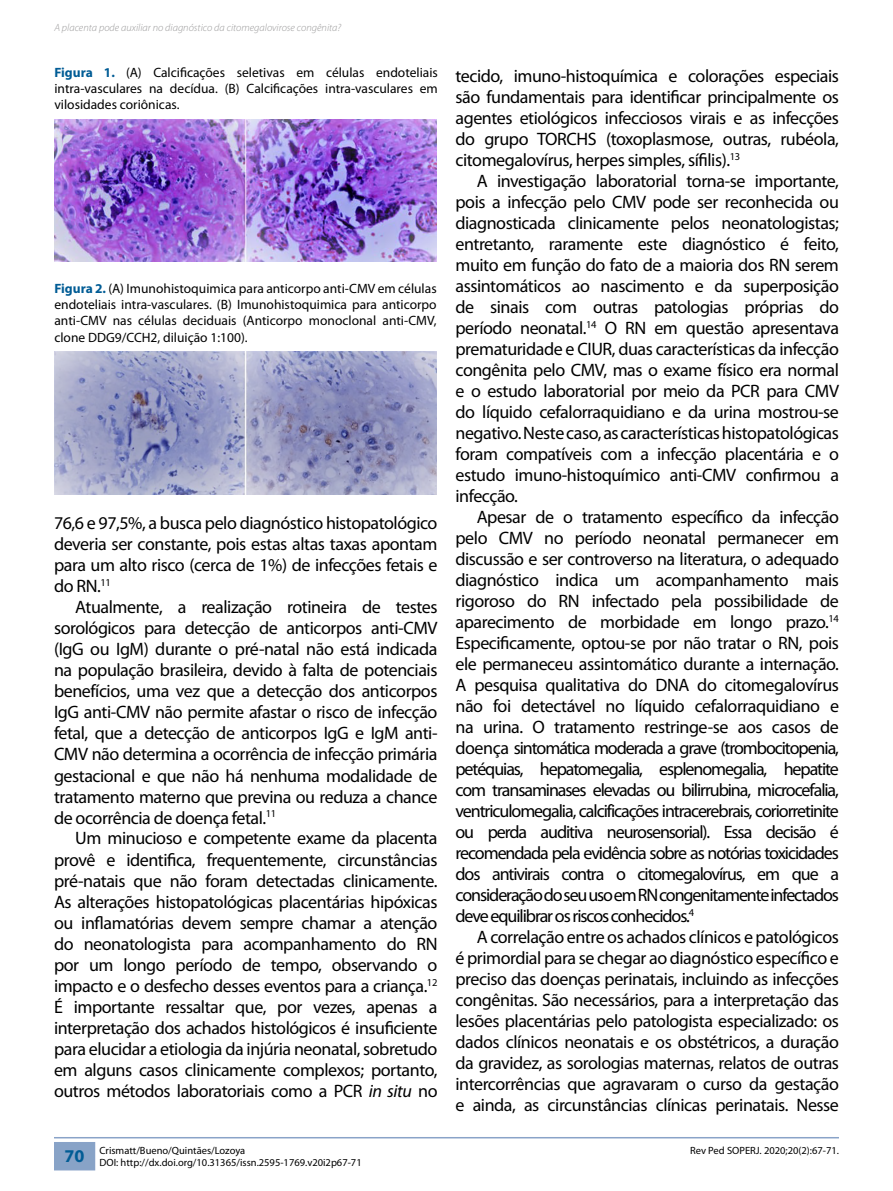
<style>
.page{position:relative;width:893px;height:1191px;background:#fff}
.page>*{position:absolute;margin:0;border:0;box-sizing:border-box;transform-origin:0 0}
.t1{font:18px/21px "Myriad Pro";letter-spacing:-.025em;color:#000;text-align:justify}
.t2{font:13.5px/16.2px "Myriad Pro";color:#000;text-align:justify}
.t3{font:10.5px/12.6px "Myriad Pro";color:#000}
.t4{font:italic 300 10.5px "Myriad Pro";color:#9a999a}
.s1{font-weight:700;color:#015c95}
.s2{font-style:italic}
</style>
<div class="page">
<hr style="left:54px;top:1137px;width:785px;height:1px;background:#89a3c8">
<div style="left:54px;top:1142px;width:41px;height:28px;background:#88a3c7"></div>
<img style="left:54px;top:120px;width:383px;height:141px">
<img style="left:54px;top:352px;width:383px;height:142px">
<p class="t4" style="left:54px;top:21px;width:288px">A placenta pode auxiliar no diagnóstico da citomegalovirose congênita?</p>
<p class="t2" style="left:54px;top:64px;width:385px"><span class="s1">Figura 1.</span> (A) Calcificações seletivas em células endoteliais intra-vasculares na decídua. (B) Calcificações intra-vasculares em vilosidades coriônicas.</p>
<p class="t2" style="left:54px;top:280px;width:384px"><span class="s1">Figura 2.</span> (A) Imunohistoquimica para anticorpo anti-CMV em células endoteliais intra-vasculares. (B) Imunohistoquimica para anticorpo anti-CMV nas células deciduais (Anticorpo monoclonal anti-CMV, clone DDG9/CCH2, diluição 1:100).</p>
<p class="t1" style="left:54px;top:512px;width:385px">76,6 e 97,5%, a busca pelo diagnóstico histopatológico deveria ser constante, pois estas altas taxas apontam para um alto risco (cerca de 1%) de infecções fetais e do RN.<sup>11</sup></p>
<p class="t1" style="left:54px;top:596px;width:385px;text-indent:21px">Atualmente, a realização rotineira de testes sorológicos para detecção de anticorpos anti-CMV (IgG ou IgM) durante o pré-natal não está indicada na população brasileira, devido à falta de potenciais benefícios, uma vez que a detecção dos anticorpos IgG anti-CMV não permite afastar o risco de infecção fetal, que a detecção de anticorpos IgG e IgM anti-CMV não determina a ocorrência de infecção primária gestacional e que não há nenhuma modalidade de tratamento materno que previna ou reduza a chance de ocorrência de doença fetal.<sup>11</sup></p>
<p class="t1" style="left:54px;top:827px;width:385px;text-indent:21px">Um minucioso e competente exame da placenta provê e identifica, frequentemente, circunstâncias pré-natais que não foram detectadas clinicamente.<br>As alterações histopatológicas placentárias hipóxicas ou inflamatórias devem sempre chamar a atenção do neonatologista para acompanhamento do RN por um longo período de tempo, observando o impacto e o desfecho desses eventos para a criança.<sup>12<br></sup>É importante ressaltar que, por vezes, apenas a interpretação dos achados histológicos é insuficiente para elucidar a etiologia da injúria neonatal, sobretudo em alguns casos clinicamente complexos; portanto, outros métodos laboratoriais como a PCR <span class="s2">in situ</span> no</p>
<p class="t1" style="left:455px;top:65px;width:385px">tecido, imuno-histoquímica e colorações especiais são fundamentais para identificar principalmente os agentes etiológicos infecciosos virais e as infecções do grupo TORCHS (toxoplasmose, outras, rubéola, citomegalovírus, herpes simples, sífilis).<sup>13</sup></p>
<p class="t1" style="left:455px;top:170px;width:385px;text-indent:21px">A investigação laboratorial torna-se importante, pois a infecção pelo CMV pode ser reconhecida ou diagnosticada clinicamente pelos neonatologistas; entretanto, raramente este diagnóstico é feito, muito em função do fato de a maioria dos RN serem assintomáticos ao nascimento e da superposição de sinais com outras patologias próprias do período neonatal.<sup>14</sup> O RN em questão apresentava prematuridade e CIUR, duas características da infecção congênita pelo CMV, mas o exame físico era normal e o estudo laboratorial por meio da PCR para CMV do líquido cefalorraquidiano e da urina mostrou-se negativo. Neste caso, as características histopatológicas foram compatíveis com a infecção placentária e o estudo imuno-histoquímico anti-CMV confirmou a infecção.</p>
<p class="t1" style="left:455px;top:506px;width:385px;text-indent:21px">Apesar de o tratamento específico da infecção pelo CMV no período neonatal permanecer em discussão e ser controverso na literatura, o adequado diagnóstico indica um acompanhamento mais rigoroso do RN infectado pela possibilidade de aparecimento de morbidade em longo prazo.<sup>14<br></sup>Especificamente, optou-se por não tratar o RN, pois ele permaneceu assintomático durante a internação.<br>A pesquisa qualitativa do DNA do citomegalovírus não foi detectável no líquido cefalorraquidiano e na urina. O tratamento restringe-se aos casos de doença sintomática moderada a grave (trombocitopenia, petéquias, hepatomegalia, esplenomegalia, hepatite com transaminases elevadas ou bilirrubina, microcefalia, ventriculomegalia, calcificações intracerebrais, coriorretinite ou perda auditiva neurosensorial). Essa decisão é recomendada pela evidência sobre as notórias toxicidades dos antivirais contra o citomegalovírus, em que a consideração do seu uso em RN congenitamente infectados deve equilibrar os riscos conhecidos.<sup>4</sup></p>
<p class="t1" style="left:455px;top:926px;width:385px;text-indent:21px">A correlação entre os achados clínicos e patológicos é primordial para se chegar ao diagnóstico específico e preciso das doenças perinatais, incluindo as infecções congênitas. São necessários, para a interpretação das lesões placentárias pelo patologista especializado: os dados clínicos neonatais e os obstétricos, a duração da gravidez, as sorologias maternas, relatos de outras intercorrências que agravaram o curso da gestação e ainda, as circunstâncias clínicas perinatais. Nesse</p>
<p class="t3" style="left:65px;top:1143px;width:299px;text-indent:35px">Crismatt/Bueno/Quintães/Lozoya<br><sup>70</sup> DOI: http://dx.doi.org/10.31365/issn.2595-1769.v20i2p67-71</p>
<p class="t3" style="left:690px;top:1143px;width:150px">Rev Ped SOPERJ. 2020;20(2):67-71.</p>
</div>
